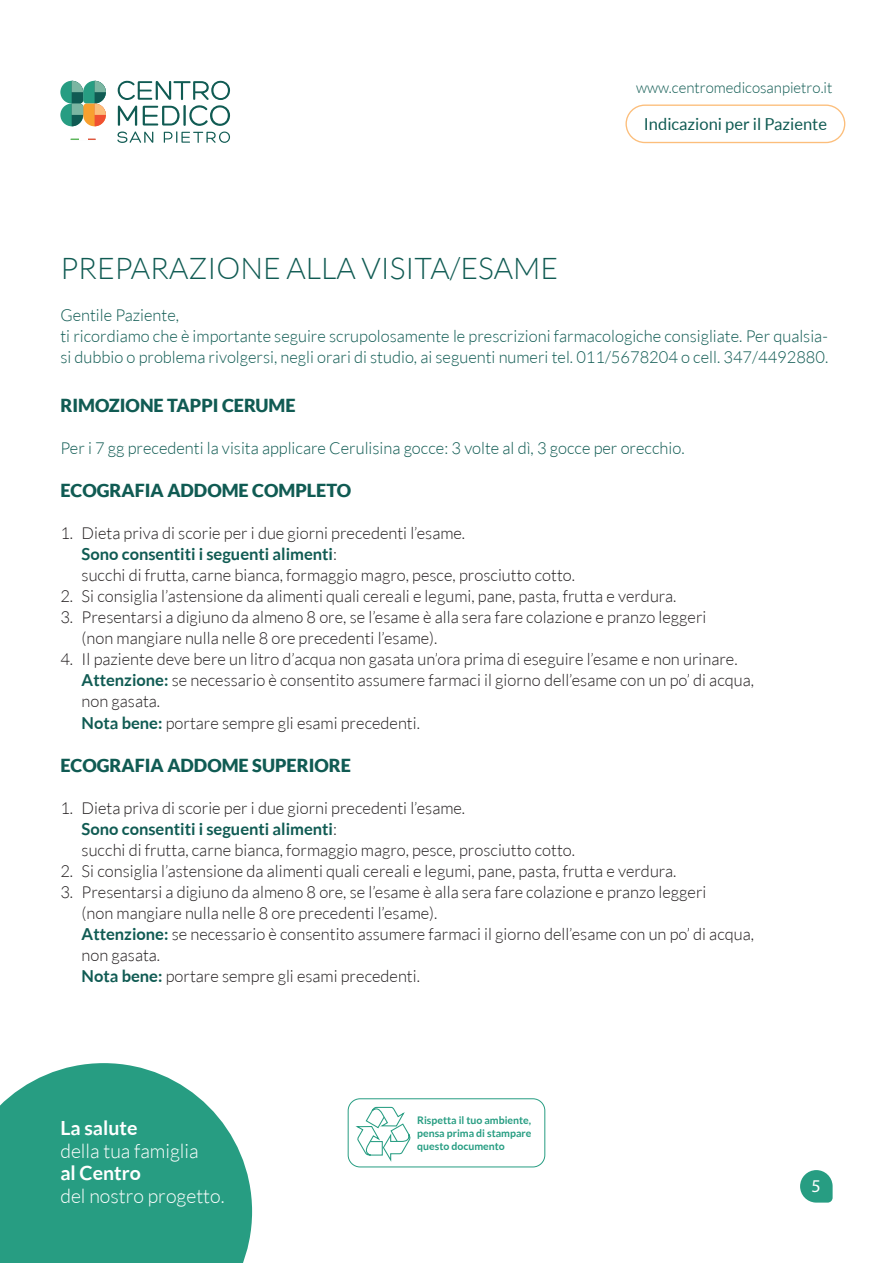
<style>
.page{position:relative;width:893px;height:1263px;background:#fff}
.page>*{position:absolute;margin:0;border:0;box-sizing:border-box;transform-origin:0 0}
.t1{font:300 30px "Lato";color:#105b53}
.t2{font:300 19.5px "Lato";color:#fff}
.t3{font:700 19.5px "Lato";color:#fff}
.t4{font:900 18px "Lato";color:#105b53}
.t5{font:18px "Myriad Pro";color:#fff}
.t6{font:300 16.5px "Lato";color:#231f20}
.t7{font:300 16.5px/21px "Lato";color:#105b53}
.t8{font:700 16.5px "Lato";color:#105b53}
.t9{font:16.5px "Lato";color:#105b53}
.t10{font:300 15px "Lato";color:#105b53}
.t11{font:700 10.5px/12.6px "Lato";color:#279d82;text-align:justify}
.s1{font-weight:300;color:#231f20}
.s2{font-weight:700;color:#105b53}
</style>
<div class="page">
<svg style="left:0;top:1063px;width:252px;height:200px;background:#3fa890"></svg>
<svg style="left:60px;top:81px;width:46px;height:45px;background:#7ea385"></svg>
<svg style="left:117px;top:80px;width:113px;height:63px"></svg>
<svg style="left:71px;top:139px;width:25px;height:1px"></svg>
<svg style="left:800px;top:1170px;width:33px;height:32px"></svg>
<svg style="left:355px;top:1106px;width:56px;height:56px"></svg>
<div style="left:348px;top:1098px;width:197px;height:69px;border:1px solid #279d82;border-radius:12px"></div>
<div style="left:625px;top:105px;width:220px;height:38px;border:1px solid #fcbe7b;border-radius:19px"></div>
<p class="t10" style="left:636px;top:79px;width:198px">www.centromedicosanpietro.it</p>
<p class="t9" style="left:644px;top:115px;width:185px">Indicazioni per il Paziente</p>
<p class="t1" style="left:60px;top:252px;width:499px">PREPARAZIONE ALLA VISITA/ESAME</p>
<p class="t7" style="left:60px;top:305px;width:120px">Gentile Paziente,</p>
<p class="t7" style="left:60px;top:326px;width:769px">ti ricordiamo che è importante seguire scrupolosamente le prescrizioni farmacologiche consigliate. Per qualsia&shy;si dubbio o problema rivolgersi, negli orari di studio, ai seguenti numeri tel. 011/5678204 o cell. 347/4492880.</p>
<p class="t4" style="left:60px;top:395px;width:237px">RIMOZIONE TAPPI CERUME</p>
<p class="t7" style="left:60px;top:438px;width:626px">Per i 7 gg precedenti la visita applicare Cerulisina gocce: 3 volte al dì, 3 gocce per orecchio.</p>
<p class="t4" style="left:60px;top:480px;width:292px">ECOGRAFIA ADDOME COMPLETO</p>
<p class="t6" style="left:60px;top:524px;width:406px">1. Dieta priva di scorie per i due giorni precedenti l’esame.</p>
<p class="t8" style="left:82px;top:545px;width:257px">Sono consentiti i seguenti alimenti<span class="s1">:</span></p>
<p class="t6" style="left:82px;top:566px;width:495px">succhi di frutta, carne bianca, formaggio magro, pesce, prosciutto cotto.</p>
<p class="t6" style="left:60px;top:587px;width:617px">2. Si consiglia l’astensione da alimenti quali cereali e legumi, pane, pasta, frutta e verdura.</p>
<p class="t6" style="left:60px;top:608px;width:648px">3. Presentarsi a digiuno da almeno 8 ore, se l’esame è alla sera fare colazione e pranzo leggeri</p>
<p class="t6" style="left:82px;top:629px;width:357px">(non mangiare nulla nelle 8 ore precedenti l’esame).</p>
<p class="t6" style="left:60px;top:650px;width:679px">4. Il paziente deve bere un litro d’acqua non gasata un’ora prima di eseguire l’esame e non urinare.</p>
<p class="t6" style="left:82px;top:671px;width:674px"><span class="s2">Attenzione:</span> se necessario è consentito assumere farmaci il giorno dell’esame con un po’ di acqua,</p>
<p class="t6" style="left:82px;top:692px;width:80px">non gasata.</p>
<p class="t6" style="left:82px;top:714px;width:340px"><span class="s2">Nota bene:</span> portare sempre gli esami precedenti.</p>
<p class="t4" style="left:60px;top:755px;width:292px">ECOGRAFIA ADDOME SUPERIORE</p>
<p class="t6" style="left:60px;top:799px;width:406px">1. Dieta priva di scorie per i due giorni precedenti l’esame.</p>
<p class="t8" style="left:82px;top:819px;width:257px">Sono consentiti i seguenti alimenti<span class="s1">:</span></p>
<p class="t6" style="left:82px;top:841px;width:495px">succhi di frutta, carne bianca, formaggio magro, pesce, prosciutto cotto.</p>
<p class="t6" style="left:60px;top:862px;width:617px">2. Si consiglia l’astensione da alimenti quali cereali e legumi, pane, pasta, frutta e verdura.</p>
<p class="t6" style="left:60px;top:883px;width:648px">3. Presentarsi a digiuno da almeno 8 ore, se l’esame è alla sera fare colazione e pranzo leggeri</p>
<p class="t6" style="left:82px;top:904px;width:357px">(non mangiare nulla nelle 8 ore precedenti l’esame).</p>
<p class="t6" style="left:82px;top:925px;width:674px"><span class="s2">Attenzione:</span> se necessario è consentito assumere farmaci il giorno dell’esame con un po’ di acqua,</p>
<p class="t6" style="left:82px;top:946px;width:80px">non gasata.</p>
<p class="t6" style="left:82px;top:967px;width:340px"><span class="s2">Nota bene:</span> portare sempre gli esami precedenti.</p>
<p class="t3" style="left:60px;top:1117px;width:79px">La salute</p>
<p class="t2" style="left:60px;top:1140px;width:140px">della tua famiglia</p>
<p class="t3" style="left:60px;top:1162px;width:82px">al Centro</p>
<p class="t2" style="left:60px;top:1185px;width:166px">del nostro progetto.</p>
<p class="t11" style="left:417px;top:1114px;width:116px">Rispetta il tuo ambiente, pensa prima di stampare questo documento</p>
<p class="t5" style="left:811px;top:1175px;width:11px">5</p>
</div>
